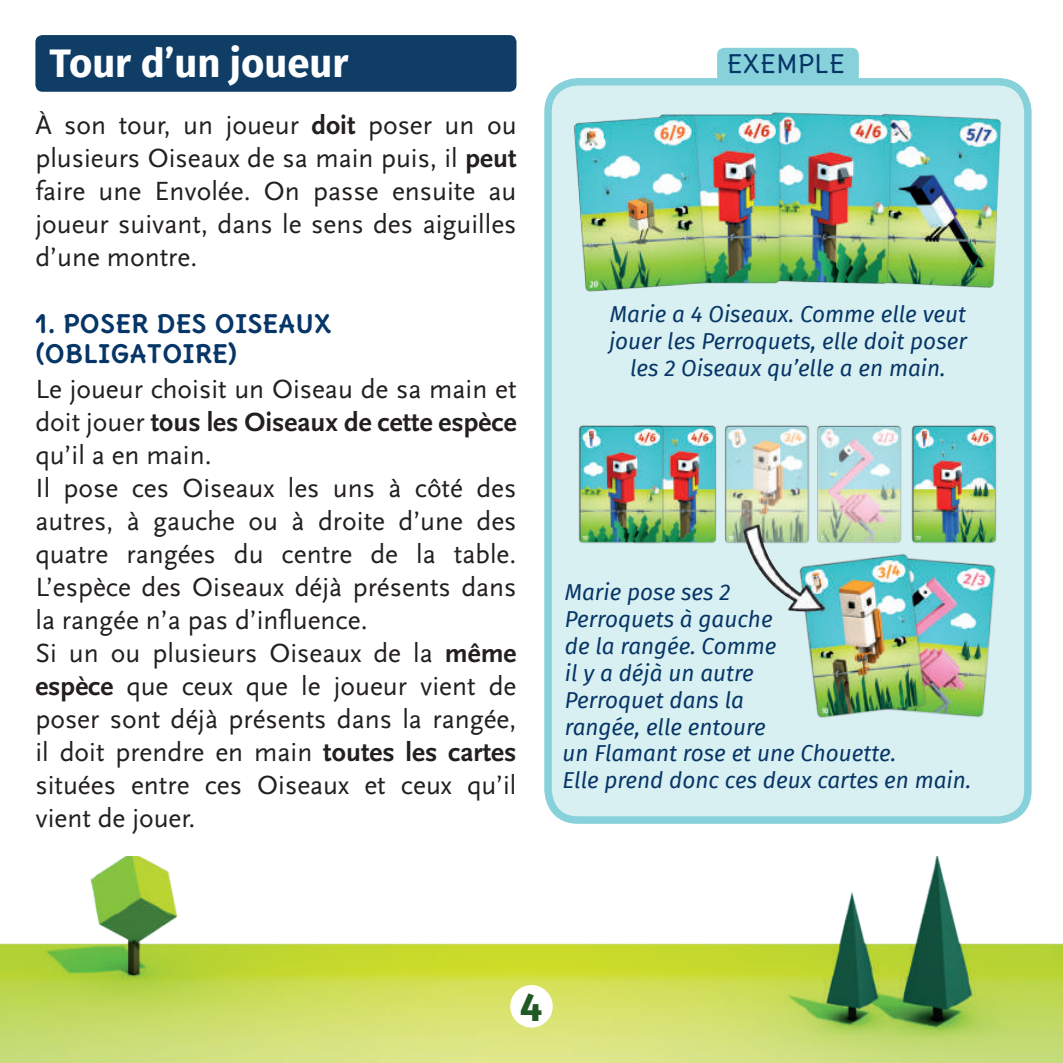
<style>
.page{position:relative;width:1063px;height:1063px;background:#fff}
.page>*{position:absolute;margin:0;border:0;box-sizing:border-box;transform-origin:0 0}
.t1{font:700 40px "Fira Sans";color:#fff}
.t2{font:700 40px "Fira Sans";color:#1f5a24}
.t3{font:27.5px/33px "Scala Sans";color:#231f20;text-align:justify}
.t4{font:700 25px/30px "Delius Unicase";color:#063567}
.t5{font:25px "Delius Unicase";color:#063567}
.t6{font:italic 22.5px/27px "Fira Sans";color:#063567}
.s1{font-weight:700}
</style>
<div class="page">
<img style="left:0;top:856px;width:1063px;height:207px">
<div style="left:510px;top:985px;width:43px;height:43px;background:#fff;border-radius:50%"></div>
<div style="left:548px;top:82px;width:480px;height:738px;background:#d9f0f2;border-radius:30px"></div>
<div style="left:544px;top:78px;width:488px;height:746px;border:8px solid #87d2da;border-radius:30px"></div>
<div style="left:717px;top:48px;width:142px;height:35px;background:#87d2da;border-radius:7px"></div>
<img style="left:573px;top:112px;width:429px;height:180px">
<img style="left:578px;top:425px;width:419px;height:293px">
<div style="left:35px;top:35px;width:481px;height:57px;background:#0f3d66;border-radius:7px"></div>
<h1 class="t1" style="left:50px;top:29px;width:300px">Tour d’un joueur</h1>
<p class="t3" style="left:35px;top:110px;width:483px">À son tour, un joueur <span class="s1">doit</span> poser un ou plusieurs Oiseaux de sa main puis, il <span class="s1">peut </span>faire une Envolée. On passe ensuite au joueur suivant, dans le sens des aiguilles d’une montre.</p>
<p class="t4" style="left:35px;top:308px;width:298px">1. POSER DES OISEAUX (OBLIGATOIRE)</p>
<p class="t3" style="left:35px;top:374px;width:483px;text-align:left">Le joueur choisit un Oiseau de sa main et doit jouer <span class="s1">tous les Oiseaux de cette espèce </span>qu’il a en main.<br>Il pose ces Oiseaux les uns à côté des autres, à gauche ou à droite d’une des quatre rangées du centre de la table.<br>L’espèce des Oiseaux déjà présents dans la rangée n’a pas d’influence.<br>Si un ou plusieurs Oiseaux de la <span class="s1">même espèce</span> que ceux que le joueur vient de poser sont déjà présents dans la rangée, il doit prendre en main <span class="s1">toutes les cartes </span>situées entre ces Oiseaux et ceux qu’il vient de jouer.</p>
<p class="t5" style="left:727px;top:48px;width:120px">EXEMPLE</p>
<p class="t6" style="left:609px;top:300px;width:359px;text-align:center">Marie a 4 Oiseaux. Comme elle veut jouer les Perroquets, elle doit poser les 2 Oiseaux qu’elle a en main.</p>
<p class="t6" style="left:565px;top:578px;width:213px">Marie pose ses 2<br>Perroquets à gauche de la rangée. Comme il y a déjà un autre<br>Perroquet dans la rangée, elle entoure</p>
<p class="t6" style="left:562px;top:739px;width:410px">un Flamant rose et une Chouette.<br>Elle prend donc ces deux cartes en main.</p>
<h1 class="t2" style="left:520px;top:973px;width:24px">4</h1>
</div>
